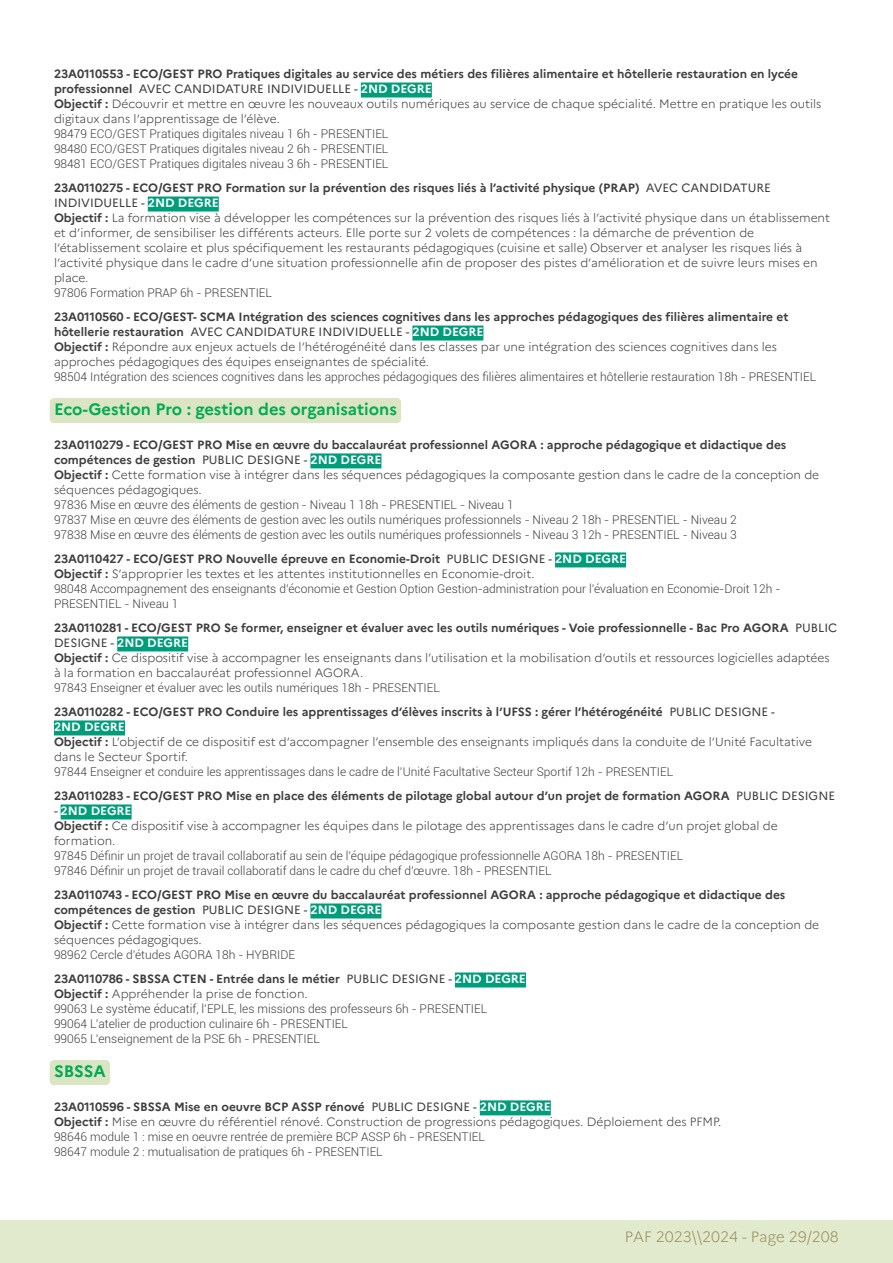
<style>
.page{position:relative;width:893px;height:1263px;background:#fff}
.page>*{position:absolute;margin:0;border:0;box-sizing:border-box;transform-origin:0 0}
.t1{font:700 16.5px "Marianne";color:#00ab54}
.t2{font:300 15px "Marianne";color:#9b9162}
.t3{font:300 12px/15px "Marianne";color:#3e3e3f}
.t4{font:300 12px/15px "Roboto";color:#3e3e3f}
.t5{font:700 12px/15px "Marianne";color:#3e3e3f}
.s1{font-weight:700}
.s2{font-weight:400}
.s3{font-weight:500;color:#57585a}
.s4{font-weight:700;color:#fff}
.s5{color:#fff}
.s6{font-weight:300}
</style>
<div class="page">
<div style="left:0;top:1219px;width:893px;height:44px;background:#e2eace"></div>
<div style="left:361px;top:83px;width:71px;height:15px;background:#009d7a"></div>
<div style="left:148px;top:197px;width:71px;height:15px;background:#009d7a"></div>
<div style="left:412px;top:326px;width:71px;height:15px;background:#009d7a"></div>
<div style="left:50px;top:398px;width:351px;height:25px;background:#dbe5c3;border-radius:4px"></div>
<div style="left:310px;top:453px;width:71px;height:15px;background:#009d7a"></div>
<div style="left:555px;top:552px;width:71px;height:15px;background:#009d7a"></div>
<div style="left:117px;top:636px;width:71px;height:15px;background:#009d7a"></div>
<div style="left:54px;top:720px;width:71px;height:15px;background:#009d7a"></div>
<div style="left:61px;top:804px;width:71px;height:15px;background:#009d7a"></div>
<div style="left:310px;top:903px;width:71px;height:15px;background:#009d7a"></div>
<div style="left:455px;top:972px;width:71px;height:15px;background:#009d7a"></div>
<div style="left:50px;top:1060px;width:60px;height:25px;background:#dbe5c3;border-radius:4px"></div>
<div style="left:480px;top:1100px;width:71px;height:15px;background:#009d7a"></div>
<p class="t3" style="left:54px;top:66px;width:769px"><span class="s1">23A0110553 - ECO/GEST PRO Pratiques digitales au service des métiers des filières alimentaire et hôtellerie restauration en lycée professionnel</span> <span class="s2">AVEC CANDIDATURE INDIVIDUELLE</span> <span class="s3">-</span> <span class="s4">2ND DEGRE<br></span><span class="s1">Objectif :</span> Découvrir et mettre en œuvre les nouveaux outils numériques au service de chaque spécialité. Mettre en pratique les outils digitaux dans l’apprentissage de l’élève.</p>
<p class="t4" style="left:54px;top:126px;width:336px;text-align:justify">98479 ECO/GEST Pratiques digitales niveau 1 6h - PRESENTIEL 98480 ECO/GEST Pratiques digitales niveau 2 6h - PRESENTIEL 98481 ECO/GEST Pratiques digitales niveau 3 6h - PRESENTIEL</p>
<p class="t3" style="left:54px;top:180px;width:778px"><span class="s1">23A0110275 - ECO/GEST PRO Formation sur la prévention des risques liés à l’activité physique (PRAP)</span> <span class="s2">AVEC CANDIDATURE INDIVIDUELLE</span> <span class="s3">-</span> <span class="s4">2ND DEGRE<br></span><span class="s1">Objectif :</span> La formation vise à développer les compétences sur la prévention des risques liés à l’activité physique dans un établissement et d’informer, de sensibiliser les différents acteurs. Elle porte sur 2 volets de compétences : la démarche de prévention de l’établissement scolaire et plus spécifiquement les restaurants pédagogiques (cuisine et salle) Observer et analyser les risques liés à l’activité physique dans le cadre d’une situation professionnelle afin de proposer des pistes d’amélioration et de suivre leurs mises en place.</p>
<p class="t4" style="left:54px;top:285px;width:220px">97806 Formation PRAP 6h - PRESENTIEL</p>
<p class="t3" style="left:54px;top:309px;width:736px"><span class="s1">23A0110560 - ECO/GEST- SCMA Intégration des sciences cognitives dans les approches pédagogiques des filières alimentaire et hôtellerie restauration</span> <span class="s2">AVEC CANDIDATURE INDIVIDUELLE</span> <span class="s3">-</span> <span class="s4">2ND DEGRE<br></span><span class="s1">Objectif :</span> Répondre aux enjeux actuels de l’hétérogénéité dans les classes par une intégration des sciences cognitives dans les approches pédagogiques des équipes enseignantes de spécialité.</p>
<p class="t4" style="left:54px;top:369px;width:764px">98504 Intégration des sciences cognitives dans les approches pédagogiques des filières alimentaires et hôtellerie restauration 18h - PRESENTIEL</p>
<h1 class="t1" style="left:54px;top:399px;width:344px">Eco-Gestion Pro : gestion des organisations</h1>
<p class="t5" style="left:54px;top:437px;width:767px">23A0110279 - ECO/GEST PRO Mise en œuvre du baccalauréat professionnel AGORA : approche pédagogique et didactique des compétences de gestion <span class="s2">PUBLIC DESIGNE</span> <span class="s3">-</span> <span class="s5">2ND DEGRE<br></span>Objectif : <span class="s6">Cette formation vise à intégrer dans les séquences pédagogiques la composante gestion dans le cadre de la conception de séquences pédagogiques.</span></p>
<p class="t4" style="left:54px;top:497px;width:684px">97836 Mise en œuvre des éléments de gestion - Niveau 1 18h - PRESENTIEL - Niveau 1<br>97837 Mise en œuvre des éléments de gestion avec les outils numériques professionnels - Niveau 2 18h - PRESENTIEL - Niveau 2<br>97838 Mise en œuvre des éléments de gestion avec les outils numériques professionnels - Niveau 3 12h - PRESENTIEL - Niveau 3</p>
<p class="t3" style="left:54px;top:551px;width:574px"><span class="s1">23A0110427 - ECO/GEST PRO Nouvelle épreuve en Economie-Droit</span> <span class="s2">PUBLIC DESIGNE</span> <span class="s3">-</span> <span class="s4">2ND DEGRE<br></span><span class="s1">Objectif :</span> S’approprier les textes et les attentes institutionnelles en Economie-droit.</p>
<p class="t4" style="left:54px;top:581px;width:728px">98048 Accompagnement des enseignants d’économie et Gestion Option Gestion-administration pour l’évaluation en Economie-Droit 12h -<br>PRESENTIEL - Niveau 1</p>
<p class="t3" style="left:54px;top:620px;width:785px"><span class="s1">23A0110281 - ECO/GEST PRO Se former, enseigner et évaluer avec les outils numériques - Voie professionnelle - Bac Pro AGORA</span> <span class="s2">PUBLIC DESIGNE</span> <span class="s3">-</span> <span class="s4">2ND DEGRE<br></span><span class="s1">Objectif :</span> Ce dispositif vise à accompagner les enseignants dans l’utilisation et la mobilisation d’outils et ressources logicielles adaptées à la formation en baccalauréat professionnel AGORA.</p>
<p class="t4" style="left:54px;top:680px;width:388px">97843 Enseigner et évaluer avec les outils numériques 18h - PRESENTIEL</p>
<p class="t3" style="left:54px;top:704px;width:760px"><span class="s1">23A0110282 - ECO/GEST PRO Conduire les apprentissages d’élèves inscrits à l’UFSS : gérer l’hétérogénéité</span> <span class="s2">PUBLIC DESIGNE</span> <span class="s3">-<br></span><span class="s4">2ND DEGRE<br></span><span class="s1">Objectif :</span> L’objectif de ce dispositif est d’accompagner l’ensemble des enseignants impliqués dans la conduite de l’Unité Facultative dans le Secteur Sportif.</p>
<p class="t4" style="left:54px;top:764px;width:621px">97844 Enseigner et conduire les apprentissages dans le cadre de l’Unité Facultative Secteur Sportif 12h - PRESENTIEL</p>
<p class="t5" style="left:54px;top:788px;width:783px">23A0110283 - ECO/GEST PRO Mise en place des éléments de pilotage global autour d’un projet de formation AGORA <span class="s2">PUBLIC DESIGNE</span></p>
<p class="t3" style="left:54px;top:803px;width:725px"><span class="s3">-</span> <span class="s4">2ND DEGRE<br></span><span class="s1">Objectif :</span> Ce dispositif vise à accompagner les équipes dans le pilotage des apprentissages dans le cadre d’un projet global de formation.</p>
<p class="t4" style="left:54px;top:848px;width:631px">97845 Définir un projet de travail collaboratif au sein de l’équipe pédagogique professionnelle AGORA 18h - PRESENTIEL<br>97846 Définir un projet de travail collaboratif dans le cadre du chef d’œuvre. 18h - PRESENTIEL</p>
<p class="t5" style="left:54px;top:887px;width:767px">23A0110743 - ECO/GEST PRO Mise en œuvre du baccalauréat professionnel AGORA : approche pédagogique et didactique des compétences de gestion <span class="s2">PUBLIC DESIGNE</span> <span class="s3">-</span> <span class="s5">2ND DEGRE<br></span>Objectif : <span class="s6">Cette formation vise à intégrer dans les séquences pédagogiques la composante gestion dans le cadre de la conception de séquences pédagogiques.</span></p>
<p class="t4" style="left:54px;top:947px;width:243px">98962 Cercle d’études AGORA 18h - HYBRIDE</p>
<p class="t5" style="left:54px;top:971px;width:473px">23A0110786 - SBSSA CTEN - Entrée dans le métier <span class="s2">PUBLIC DESIGNE</span> <span class="s3">-</span> <span class="s5">2ND DEGRE<br></span>Objectif : <span class="s6">Appréhender la prise de fonction.</span></p>
<p class="t4" style="left:54px;top:1001px;width:435px">99063 Le système éducatif, l’EPLE, les missions des professeurs 6h - PRESENTIEL<br>99064 L’atelier de production culinaire 6h - PRESENTIEL<br>99065 L’enseignement de la PSE 6h - PRESENTIEL</p>
<h1 class="t1" style="left:54px;top:1061px;width:53px">SBSSA</h1>
<p class="t3" style="left:54px;top:1099px;width:669px"><span class="s1">23A0110596 - SBSSA Mise en oeuvre BCP ASSP rénové</span> <span class="s2">PUBLIC DESIGNE</span> <span class="s3">-</span> <span class="s4">2ND DEGRE<br></span><span class="s1">Objectif :</span> Mise en œuvre du référentiel rénové. Construction de progressions pédagogiques. Déploiement des PFMP.</p>
<p class="t4" style="left:54px;top:1129px;width:433px">98646 module 1 : mise en oeuvre rentrée de première BCP ASSP 6h - PRESENTIEL<br>98647 module 2 : mutualisation de pratiques 6h - PRESENTIEL</p>
<p class="t2" style="left:625px;top:1227px;width:216px">PAF 2023\\2024 - Page 29/208</p>
</div>
